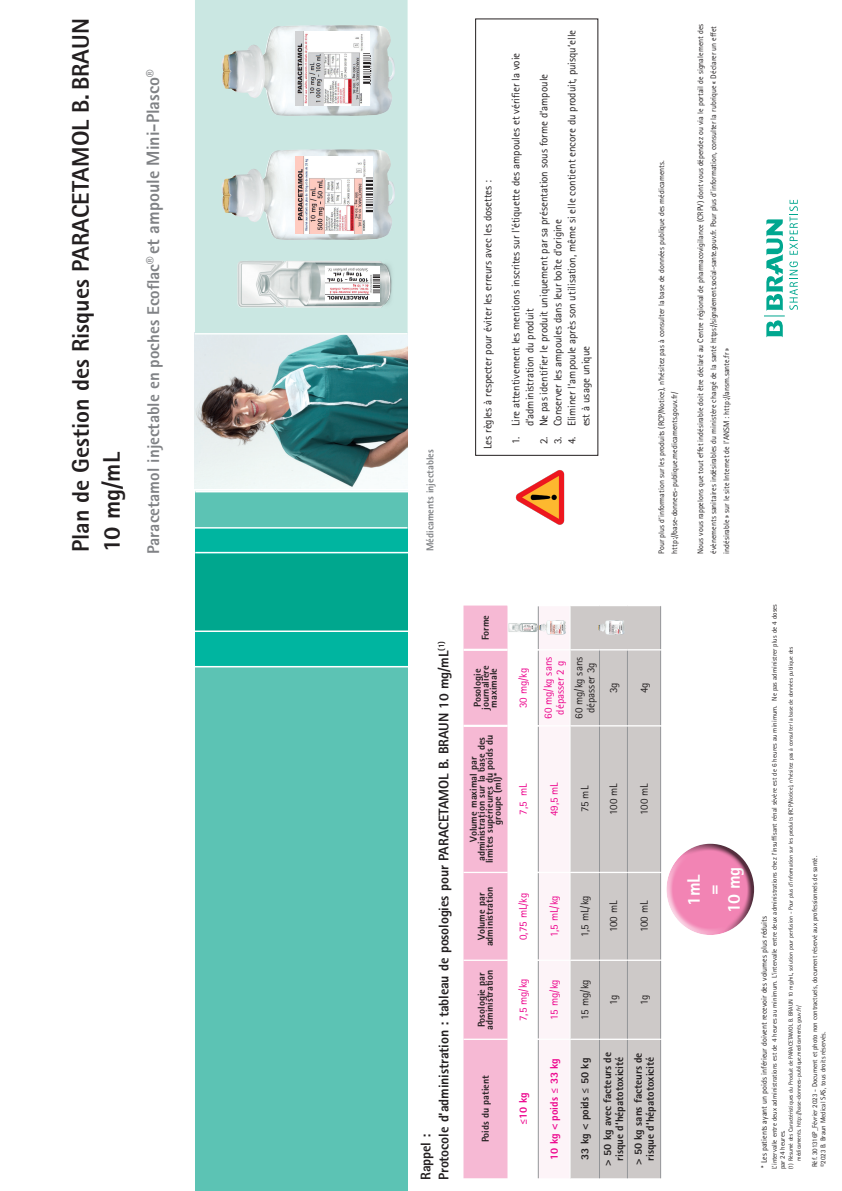
<style>
.page{position:relative;width:842px;height:1191px;background:#fff}
.page>*{position:absolute;margin:0;border:0;box-sizing:border-box;transform-origin:0 0}
.t1{font:800 24px "Rotis Sans Serif Pro";color:#231f20}
.t2{font:800 18px/20px "Rotis Sans Serif Pro";letter-spacing:-.01em;color:#fff;text-align:center}
._02_Variable_cover_s{font:800 17px "Rotis Sans Serif Pro";color:#808285}
.copy_kursiv{font:800 14px "Rotis Sans Serif Pro";letter-spacing:-.01em;color:#231f20}
.Argufeld{font:11px/14px "Rotis Sans Serif Pro";color:#231f20}
.Argufeld-2{font:800 11px/12px "Rotis Sans Serif Pro";color:#231f20;text-align:center}
.Argufeld-3{font:11px/12px "Rotis Sans Serif Pro";color:#ed028c;text-align:center}
.Argufeld-4{font:800 11px "Rotis Sans Serif Pro";color:#ed028c}
.t3{font:800 10px/8px "Rotis Sans Serif Pro";color:#231f20;text-align:center}
._03_Product_group_in{font:800 10px "Rotis Sans Serif Pro";color:#808285}
.copy_kursiv-2{font:8px/13px "Rotis Sans Serif Pro";color:#231f20}
.copy_kursiv-3{font:7px/8px "Rotis Sans Serif Pro";color:#231f20}
.copy_kursiv-4{font:6px "Rotis Sans Serif Pro";color:#231f20}
.s1{font-size:18px}
.s2{font-weight:400}
</style>
<div class="page">
<img style="left:195px;top:334px;width:212px;height:154px">
<div style="left:475px;top:18px;width:123px;height:438px;border:1px solid #231f20"></div>
<div style="left:463px;top:605px;width:44px;height:573px;background:#f6b9d4"></div>
<div style="left:627px;top:606px;width:33px;height:572px;background:#cdc9c8"></div>
<hr style="left:463px;top:724px;width:44px;height:3px;background:#fff">
<hr style="left:463px;top:648px;width:44px;height:3px;background:#fff">
<hr style="left:463px;top:1038px;width:44px;height:2px;background:#fff">
<hr style="left:463px;top:959px;width:44px;height:2px;background:#fff">
<hr style="left:463px;top:871px;width:44px;height:2px;background:#fff">
<hr style="left:627px;top:1040px;width:1px;height:138px;background:#939598">
<hr style="left:660px;top:1040px;width:1px;height:138px;background:#939598">
<hr style="left:627px;top:1038px;width:34px;height:2px;background:#fff">
<hr style="left:627px;top:961px;width:1px;height:77px;background:#939598">
<hr style="left:627px;top:873px;width:1px;height:86px;background:#939598">
<hr style="left:660px;top:961px;width:1px;height:77px;background:#939598">
<hr style="left:660px;top:873px;width:1px;height:86px;background:#939598">
<hr style="left:627px;top:959px;width:34px;height:2px;background:#fff">
<hr style="left:627px;top:871px;width:34px;height:2px;background:#fff">
<hr style="left:627px;top:726px;width:1px;height:145px;background:#939598">
<hr style="left:627px;top:650px;width:1px;height:75px;background:#939598">
<hr style="left:660px;top:726px;width:1px;height:145px;background:#939598">
<hr style="left:660px;top:650px;width:1px;height:75px;background:#939598">
<hr style="left:660px;top:606px;width:1px;height:43px;background:#939598">
<hr style="left:627px;top:725px;width:34px;height:1px;background:#fff">
<hr style="left:627px;top:649px;width:34px;height:1px;background:#fff">
<img style="left:507px;top:620px;width:16px;height:15px">
<svg style="left:523px;top:606px;width:104px;height:572px"></svg>
<div style="left:666px;top:844px;width:68px;height:92px;background:#fff;opacity:.75"></div>
<div style="left:681px;top:842px;width:74px;height:93px;background:#231f20;opacity:.75"></div>
<div style="left:195px;top:491px;width:213px;height:39px;background:#5cc3b4"></div>
<div style="left:195px;top:552px;width:213px;height:44px;background:#00a78e"></div>
<div style="left:195px;top:527px;width:213px;height:27px;background:#00b5a0"></div>
<hr style="left:195px;top:552px;width:213px;height:1px;background:#fff">
<div style="left:195px;top:0;width:212px;height:334px;background:#cae7e2"></div>
<div style="left:195px;top:0;width:213px;height:334px;border:1px solid #cae8e2"></div>
<div style="left:195px;top:666px;width:213px;height:525px;background:#5cc3b4"></div>
<div style="left:195px;top:596px;width:213px;height:36px;background:#00a78e"></div>
<div style="left:195px;top:632px;width:213px;height:34px;background:#00b5a0"></div>
<hr style="left:38px;top:666px;width:389px;height:1px;background:#fff">
<hr style="left:42px;top:630px;width:389px;height:2px;background:#fff">
<hr style="left:195px;top:527px;width:213px;height:1px;background:#fff">
<hr style="left:195px;top:491px;width:213px;height:1px;background:#fff">
<hr style="left:195px;top:333px;width:213px;height:1px;background:#fff">
<img style="left:237px;top:223px;width:171px;height:105px">
<img style="left:222px;top:25px;width:173px;height:91px">
<img style="left:222px;top:149px;width:173px;height:91px">
<img style="left:296px;top:31px;width:74px;height:74px">
<img style="left:296px;top:156px;width:77px;height:77px">
<img style="left:326px;top:266px;width:53px;height:35px">
<img style="left:515px;top:470px;width:49px;height:55px">
<svg style="left:764px;top:200px;width:33px;height:137px"></svg>
<p class="t1" style="left:65px;top:552px;width:535px;rotate:-90deg">Plan de Gestion des Risques PARACETAMOL B. BRAUN</p>
<p class="t1" style="left:96px;top:552px;width:102px;rotate:-90deg">10 mg/mL</p>
<p class="_02_Variable_cover_s" style="left:143px;top:553px;width:485px;rotate:-90deg">Paracetamol injectable en poches Ecoflac<sup>®</sup> <span class="s1">et ampoule Mini-Plasco</span><sup>®</sup></p>
<p class="_03_Product_group_in" style="left:424px;top:551px;width:103px;rotate:-90deg">Médicaments injectables</p>
<p class="Argufeld" style="left:481px;top:449px;width:271px;rotate:-90deg">Les règles à respecter pour éviter les erreurs avec les dosettes :</p>
<p class="Argufeld" style="left:565px;top:426px;width:398px;text-indent:-18px;rotate:-90deg">4. Eliminer l‘ampoule après son utilisation, même si elle contient encore du produit, puisqu‘elle est à usage unique</p>
<p class="Argufeld" style="left:509px;top:426px;width:375px;text-indent:-18px;rotate:-90deg">1. Lire attentivement les mentions inscrites sur l'étiquette des ampoules et vérifier la voie d‘administration du produit</p>
<p class="Argufeld" style="left:537px;top:444px;width:372px;rotate:-90deg">2. Ne pas identifier le produit uniquement par sa présentation sous forme d‘ampoule</p>
<p class="Argufeld" style="left:551px;top:444px;width:227px;rotate:-90deg">3. Conserver les ampoules dans leur boîte d'origine</p>
<p class="copy_kursiv-2" style="left:655px;top:553px;width:395px;rotate:-90deg">Pour plus d‘information sur les produits (RCP/Notice), n‘hésitez pas à consulter la base de données publique des médicaments.</p>
<p class="copy_kursiv-2" style="left:668px;top:553px;width:163px;rotate:-90deg">http://base-donnees-publique.medicaments.gouv.fr/</p>
<p class="copy_kursiv-2" style="left:694px;top:553px;width:531px;rotate:-90deg">Nous vous rappelons que tout effet indésirable doit être déclaré au Centre régional de pharmacovigilance (CRPV) dont vous dépendez ou via le portail de signalement des évènements sanitaires indésirables du ministère chargé de la santé https://signalement.social-sante.gouv.fr. Pour plus d’information, consulter la rubrique « Déclarer un effet indésirable » sur le site Internet de l’ANSM : http://ansm.sante.fr »</p>
<p class="copy_kursiv" style="left:435px;top:1180px;width:540px;rotate:-90deg">Protocole d‘administration : tableau de posologies pour PARACETAMOL B. BRAUN 10 mg/mL<sup>(1)</sup></p>
<p class="copy_kursiv" style="left:417px;top:1180px;width:48px;rotate:-90deg">Rappel :</p>
<p class="t3" style="left:481px;top:640px;width:27px;rotate:-90deg">Forme</p>
<p class="t3" style="left:473px;top:710px;width:46px;rotate:-90deg">Posologie journalière</p>
<p class="t3" style="left:489px;top:707px;width:41px;rotate:-90deg">maximale</p>
<p class="t3" style="left:469px;top:863px;width:130px;rotate:-90deg">Volume maximal par administration sur la base des limites supérieures du poids du groupe (ml)*</p>
<p class="t3" style="left:477px;top:946px;width:61px;rotate:-90deg">Volume par administration</p>
<p class="t3" style="left:477px;top:1029px;width:61px;text-align:left;rotate:-90deg">Posologie par administration</p>
<p class="t3" style="left:481px;top:1142px;width:69px;rotate:-90deg">Poids du patient</p>
<p class="Argufeld-3" style="left:517px;top:708px;width:42px;rotate:-90deg">30 mg/kg</p>
<p class="Argufeld-3" style="left:542px;top:719px;width:64px;rotate:-90deg">60 mg/kg sans dépasser 2 g</p>
<p class="Argufeld" style="left:573px;top:719px;width:64px;line-height:12px;text-align:center;rotate:-90deg">60 mg/kg sans dépasser 3g</p>
<p class="Argufeld" style="left:607px;top:693px;width:12px;rotate:-90deg">3g</p>
<p class="Argufeld" style="left:637px;top:693px;width:12px;rotate:-90deg">4g</p>
<p class="Argufeld-3" style="left:517px;top:815px;width:33px;rotate:-90deg">7,5 mL</p>
<p class="Argufeld-3" style="left:548px;top:816px;width:36px;rotate:-90deg">49,5 mL</p>
<p class="Argufeld" style="left:578px;top:812px;width:28px;rotate:-90deg">75 mL</p>
<p class="Argufeld" style="left:607px;top:815px;width:33px;rotate:-90deg">100 mL</p>
<p class="Argufeld" style="left:637px;top:815px;width:33px;rotate:-90deg">100 mL</p>
<p class="Argufeld-3" style="left:517px;top:940px;width:49px;rotate:-90deg">0,75 mL/kg</p>
<p class="Argufeld-3" style="left:517px;top:1021px;width:44px;rotate:-90deg">7,5 mg/kg</p>
<p class="Argufeld-4" style="left:516px;top:1124px;width:34px;rotate:-90deg"><span class="s2">≤</span>10 kg</p>
<p class="Argufeld-3" style="left:548px;top:937px;width:43px;rotate:-90deg">1,5 mL/kg</p>
<p class="Argufeld" style="left:578px;top:937px;width:43px;rotate:-90deg">1,5 mL/kg</p>
<p class="Argufeld" style="left:607px;top:932px;width:33px;rotate:-90deg">100 mL</p>
<p class="Argufeld" style="left:637px;top:932px;width:33px;rotate:-90deg">100 mL</p>
<p class="Argufeld-3" style="left:548px;top:1020px;width:42px;rotate:-90deg">15 mg/kg</p>
<p class="Argufeld" style="left:578px;top:1020px;width:42px;rotate:-90deg">15 mg/kg</p>
<p class="Argufeld" style="left:607px;top:1005px;width:12px;rotate:-90deg">1g</p>
<p class="Argufeld" style="left:637px;top:1005px;width:12px;rotate:-90deg">1g</p>
<p class="Argufeld-4" style="left:547px;top:1159px;width:103px;rotate:-90deg">10 kg &lt; poids <span class="s2">≤</span> 33 kg</p>
<p class="Argufeld-2" style="left:579px;top:1159px;width:103px;rotate:-90deg">33 kg &lt; poids <span class="s2">≤</span> 50 kg</p>
<p class="Argufeld-2" style="left:601px;top:1165px;width:115px;rotate:-90deg">&gt; 50 kg avec facteurs de risque d‘hépatotoxicité</p>
<p class="Argufeld-2" style="left:632px;top:1165px;width:114px;rotate:-90deg">&gt; 50 kg sans facteurs de risque d‘hépatotoxicité</p>
<p class="copy_kursiv-3" style="left:770px;top:1169px;width:567px;rotate:-90deg">L‘intervalle entre deux administrations est de 4 heures au minimum. L‘intervalle entre deux administrations chez l‘insuffisant rénal sévère est de 6 heures au minimum. Ne pas administrer plus de 4 doses par 24 heures.</p>
<p class="copy_kursiv-4" style="left:787px;top:1169px;width:524px;rotate:-90deg">(1) Résumé des Caractéristiques du Produit de PARACETAMOL B. BRAUN 10 mg/mL, solution pour perfusion - Pour plus d‘information sur les produits (RCP/Notice), n‘hésitez pas à consulter la base de données publique des</p>
<h2 class="t2" style="left:684px;top:913px;width:48px;rotate:-90deg">1mL =<br>10 mg</h2>
<p class="copy_kursiv-3" style="left:811px;top:1167px;width:313px;rotate:-90deg">Réf. 301316P_Février 2023 - Document et photo non contractuels, document réservé aux professionnels de santé.</p>
<p class="copy_kursiv-2" style="left:758px;top:1168px;width:253px;rotate:-90deg">* Les patients ayant un poids inférieur doivent recevoir des volumes plus réduits</p>
<p class="copy_kursiv-4" style="left:795px;top:1160px;width:157px;rotate:-90deg">médicaments. http://base-donnees-publique.medicaments.gouv.fr/</p>
<p class="copy_kursiv-3" style="left:819px;top:1167px;width:137px;rotate:-90deg">©2023 B. Braun Medical SAS, tous droits réservés.</p>
</div>
